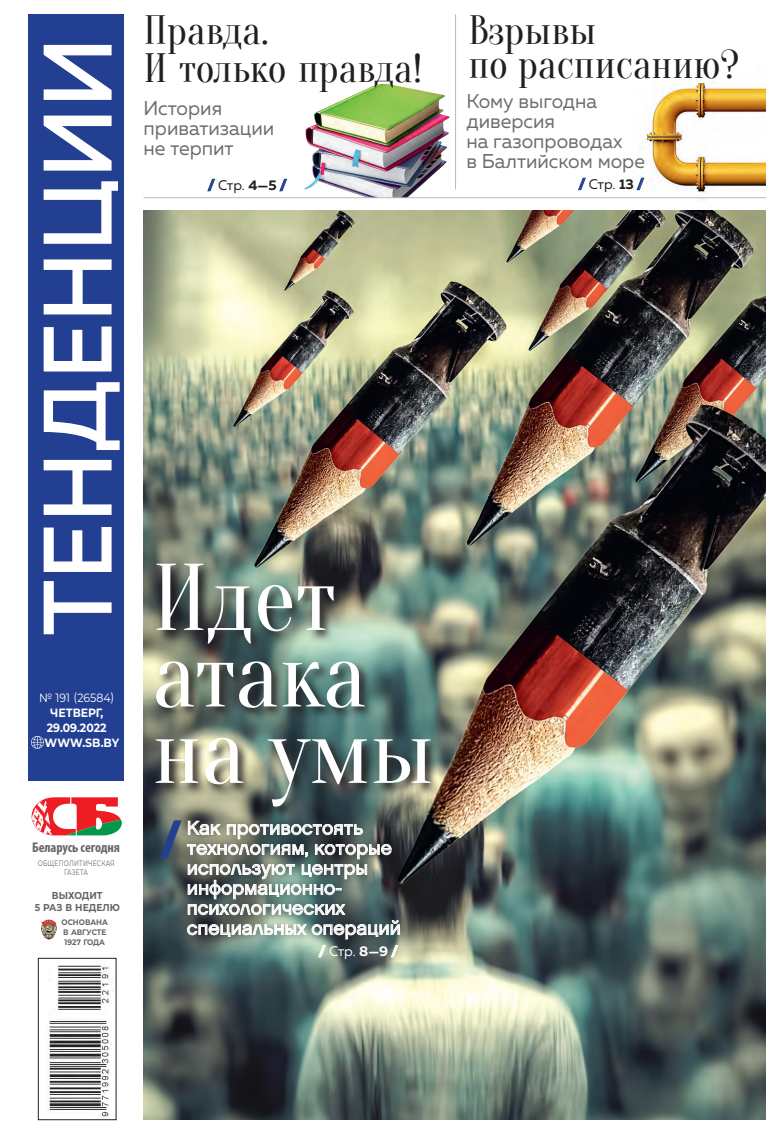
<style>
.page{position:relative;width:783px;height:1134px;background:#fff}
.page>*{position:absolute;margin:0;border:0;box-sizing:border-box;transform-origin:0 0}
.Zagolovok{font:500 97px "Muller";color:#fff;scale:.95 1}
.заг2{font:94.7px/76.5px "Oranienbaum";color:#fff}
.t1{font:900 44.5px "Muller";color:#233f90}
.Zagolovok_2{font:40px/38px "Oranienbaum";color:#231f20}
.t2{font:20px/20px "Muller";color:#6c6d70}
.надзаголовок{font:19px/20px "Chalet London Nineteen Sixty";color:#fff}
.t3{font:14px "Muller";letter-spacing:-.02em;color:#231f20}
.t4{font:700 condensed 14px "Myriad Pro";letter-spacing:-.005em;color:#656568}
.t5{font:14px "Muller";color:#fff}
.t6{font:700 12px/15px "Montserrat";color:#fff;text-align:center;scale:.91 1}
.t7{font:700 10px/12px "Montserrat";color:#656568;text-align:center;scale:.91 1}
.t8{font:700 8px/10px "Montserrat";color:#656568;scale:.91 1}
.t9{font:7.9px/8.8px "Montserrat";letter-spacing:.035em;color:#656568;text-align:center;scale:.76 1}
.s1{font-size:88.3px}
.s2{font-weight:400}
.s3{font-weight:900;color:#233f91}
.s4{font-weight:700}
.s5{font-weight:900}
</style>
<div class="page">
<img style="left:304px;top:84px;width:146px;height:113px">
<img style="left:632px;top:81px;width:133px;height:118px">
<hr style="left:455px;top:14px;width:1px;height:175px;background:#b8b9bc">
<svg style="left:578px;top:178px;width:8px;height:12px"></svg>
<svg style="left:636px;top:178px;width:8px;height:12px"></svg>
<svg style="left:207px;top:179px;width:8px;height:13px"></svg>
<svg style="left:279px;top:179px;width:8px;height:13px"></svg>
<img style="left:143px;top:211px;width:622px;height:909px">
<img style="left:41px;top:919px;width:16px;height:20px">
<img style="left:47px;top:964px;width:66px;height:153px">
<div style="left:38px;top:958px;width:78px;height:162px;border:1px solid #231f20"></div>
<svg style="left:32px;top:797px;width:90px;height:38px"></svg>
<div style="left:28px;top:14px;width:96px;height:766px;background:#233f91"></div>
<svg style="left:31px;top:736px;width:12px;height:12px"></svg>
<hr style="left:143px;top:197px;width:622px;height:1px;background:#b8b9bc">
<div style="left:178px;top:812px;width:231px;height:136px;background:#231f20;opacity:.75"></div>
<svg style="left:159px;top:820px;width:241px;height:119px;background:#717d7a"></svg>
<svg style="left:153px;top:561px;width:290px;height:259px;background:#65766c"></svg>
<svg style="left:318px;top:945px;width:8px;height:13px"></svg>
<svg style="left:390px;top:945px;width:8px;height:13px"></svg>
<p class="Zagolovok" style="left:18px;top:635px;width:631px;rotate:-90deg">ТЕН<span class="s1">Д</span>ЕНЦИИ</p>
<p class="t6" style="left:39px;top:689px;width:84px"><span class="s2">№ 191 (26584)<br></span>ЧЕТВЕРГ,<br>29.09.2022</p>
<p class="t6" style="left:45px;top:734px;width:83px">WWW.SB.BY</p>
<p class="t4" style="left:32px;top:839px;width:89px">Беларусь cегодня</p>
<p class="t9" style="left:38px;top:859px;width:103px">ОБЩЕПОЛИТИЧЕСКАЯ<br>ГАЗЕТА</p>
<p class="t7" style="left:35px;top:889px;width:95px">ВЫХОДИТ<br>5 РАЗ В НЕДЕЛЮ</p>
<p class="t8" style="left:62px;top:917px;width:53px">ОСНОВАНА<br>В АВГУСТЕ<br>1927 ГОДА</p>
<p class="Zagolovok_2" style="left:144px;top:12px;width:280px">Правда.<br>И только правда!</p>
<p class="Zagolovok_2" style="left:468px;top:14px;width:272px;line-height:34px">Взрывы<br>по расписанию?</p>
<p class="t2" style="left:466px;top:91px;width:180px">Кому выгодна диверсия<br>на газопроводах<br>в Балтийском море</p>
<p class="t2" style="left:143px;top:98px;width:132px">История приватизации не терпит</p>
<p class="t3" style="left:208px;top:176px;width:80px"><span class="s3">/</span> Стр. <span class="s4">4—5</span> <span class="s3">/</span></p>
<p class="t3" style="left:578px;top:175px;width:67px"><span class="s3">/</span> Стр. <span class="s4">13</span> <span class="s3">/</span></p>
<p class="заг2" style="left:152px;top:562px;width:283px">Идет атака на умы</p>
<p class="t1" style="left:159px;top:811px;width:24px">/</p>
<p class="надзаголовок" style="left:187px;top:818px;width:215px">Как противостоять технологиям, которые используют центры информационно&shy;психологических специальных операций</p>
<p class="t5" style="left:318px;top:943px;width:81px"><span class="s5">/</span> Стр. <span class="s4">8—9</span> <span class="s5">/</span></p>
</div>
